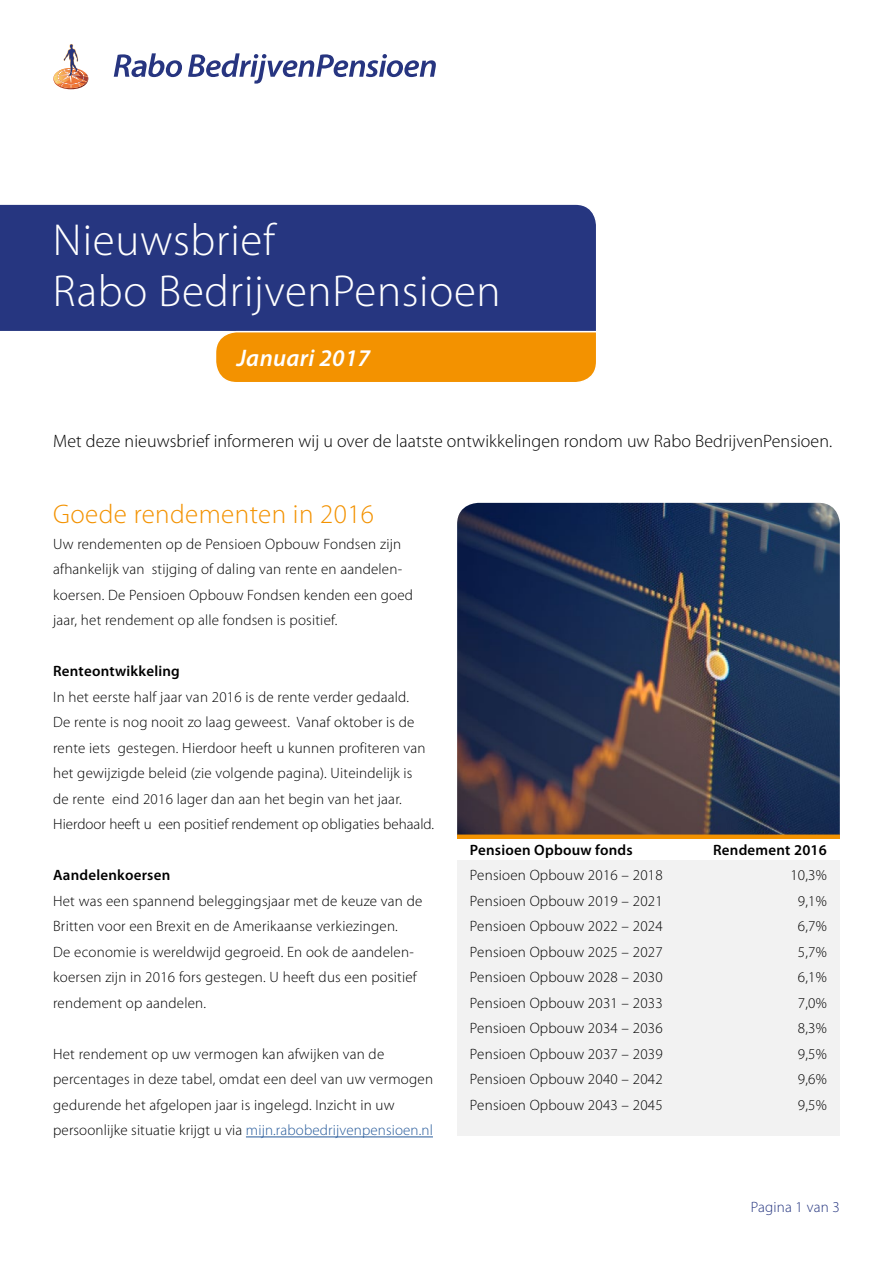
<style>
.page{position:relative;width:893px;height:1263px;background:#fff}
.page>*{position:absolute;margin:0;border:0;box-sizing:border-box;transform-origin:0 0}
.t1{font:300 45px/51px "Myriad Pro";letter-spacing:.015em;color:#fff}
.t2{font:300 27px "Myriad Pro";letter-spacing:.015em;color:#f39200}
.t3{font:italic 600 24px "Myriad Pro";letter-spacing:.015em;color:#fff}
.t4{font:300 18px "Myriad Pro";letter-spacing:.005em;color:#000}
.t5{font:300 15px/25.5px "Myriad Pro";letter-spacing:.015em;color:#000}
.t6{font:600 15px "Myriad Pro";letter-spacing:.015em;color:#000}
.t7{font:300 15px "Myriad Pro";letter-spacing:.015em;color:#263680}
.s1{color:#275b9b}
</style>
<div class="page">
<div style="left:457px;top:855px;width:383px;height:280px;background:#f2f2f2"></div>
<div style="left:457px;top:834px;width:383px;height:26px;background:#fff"></div>
<div style="left:457px;top:834px;width:383px;height:5px;background:#f39200"></div>
<svg style="left:53px;top:44px;width:36px;height:45px"></svg>
<svg style="left:114px;top:53px;width:68px;height:24px"></svg>
<svg style="left:188px;top:53px;width:248px;height:31px"></svg>
<div style="left:0;top:204px;width:596px;height:127px;background:#263680"></div>
<svg style="left:214px;top:330px;width:382px;height:52px"></svg>
<hr style="left:246px;top:1136px;width:187px;height:1px;background:#275b9b">
<img style="left:457px;top:503px;width:383px;height:331px">
<h1 class="t1" style="left:53px;top:214px;width:449px">Nieuwsbrief<br>Rabo BedrijvenPensioen</h1>
<h3 class="t3" style="left:237px;top:343px;width:135px">Januari 2017</h3>
<p class="t4" style="left:53px;top:430px;width:781px">Met deze nieuwsbrief informeren wij u over de laatste ontwikkelingen rondom uw Rabo BedrijvenPensioen.</p>
<h2 class="t2" style="left:53px;top:498px;width:322px">Goede rendementen in 2016</h2>
<p class="t5" style="left:53px;top:531px;width:361px">Uw rendementen op de Pensioen Opbouw Fondsen zijn afhankelijk van stijging of daling van rente en aandelen&shy;koersen. De Pensioen Opbouw Fondsen kenden een goed jaar, het rendement op alle fondsen is positief.</p>
<p class="t6" style="left:53px;top:661px;width:128px">Renteontwikkeling</p>
<p class="t5" style="left:53px;top:684px;width:382px">In het eerste half jaar van 2016 is de rente verder gedaald.<br>De rente is nog nooit zo laag geweest. Vanaf oktober is de rente iets gestegen. Hierdoor heeft u kunnen profiteren van het gewijzigde beleid (zie volgende pagina). Uiteindelijk is<br>de rente eind 2016 lager dan aan het begin van het jaar.<br>Hierdoor heeft u een positief rendement op obligaties behaald.</p>
<p class="t6" style="left:53px;top:866px;width:119px">Aandelenkoersen</p>
<p class="t5" style="left:53px;top:888px;width:371px">Het was een spannend beleggingsjaar met de keuze van de Britten voor een Brexit en de Amerikaanse verkiezingen.<br>De economie is wereldwijd gegroeid. En ook de aandelen&shy;koersen zijn in 2016 fors gestegen. U heeft dus een positief rendement op aandelen.</p>
<p class="t5" style="left:53px;top:1041px;width:381px">Het rendement op uw vermogen kan afwijken van de percentages in deze tabel, omdat een deel van uw vermogen gedurende het afgelopen jaar is ingelegd. Inzicht in uw persoonlijke situatie krijgt u via <span class="s1">mijn.rabobedrijvenpensioen.nl</span></p>
<p class="t6" style="left:470px;top:840px;width:164px">Pensioen Opbouw fonds</p>
<p class="t6" style="left:713px;top:840px;width:115px">Rendement 2016</p>
<p class="t5" style="left:470px;top:862px;width:194px">Pensioen Opbouw 2016 – 2018</p>
<p class="t5" style="left:790px;top:862px;width:38px">10,3%</p>
<p class="t5" style="left:470px;top:888px;width:194px">Pensioen Opbouw 2019 – 2021</p>
<p class="t5" style="left:798px;top:888px;width:30px">9,1%</p>
<p class="t5" style="left:470px;top:913px;width:194px">Pensioen Opbouw 2022 – 2024</p>
<p class="t5" style="left:798px;top:913px;width:30px">6,7%</p>
<p class="t5" style="left:470px;top:939px;width:194px">Pensioen Opbouw 2025 – 2027</p>
<p class="t5" style="left:798px;top:939px;width:30px">5,7%</p>
<p class="t5" style="left:470px;top:964px;width:194px">Pensioen Opbouw 2028 – 2030</p>
<p class="t5" style="left:798px;top:964px;width:30px">6,1%</p>
<p class="t5" style="left:470px;top:990px;width:194px">Pensioen Opbouw 2031 – 2033</p>
<p class="t5" style="left:798px;top:990px;width:30px">7,0%</p>
<p class="t5" style="left:470px;top:1015px;width:194px">Pensioen Opbouw 2034 – 2036</p>
<p class="t5" style="left:798px;top:1015px;width:30px">8,3%</p>
<p class="t5" style="left:470px;top:1041px;width:194px">Pensioen Opbouw 2037 – 2039</p>
<p class="t5" style="left:798px;top:1041px;width:30px">9,5%</p>
<p class="t5" style="left:470px;top:1066px;width:194px">Pensioen Opbouw 2040 – 2042</p>
<p class="t5" style="left:798px;top:1066px;width:30px">9,6%</p>
<p class="t5" style="left:470px;top:1092px;width:194px">Pensioen Opbouw 2043 – 2045</p>
<p class="t5" style="left:798px;top:1092px;width:30px">9,5%</p>
<p class="t7" style="left:751px;top:1198px;width:90px">Pagina 1 van 3</p>
</div>
